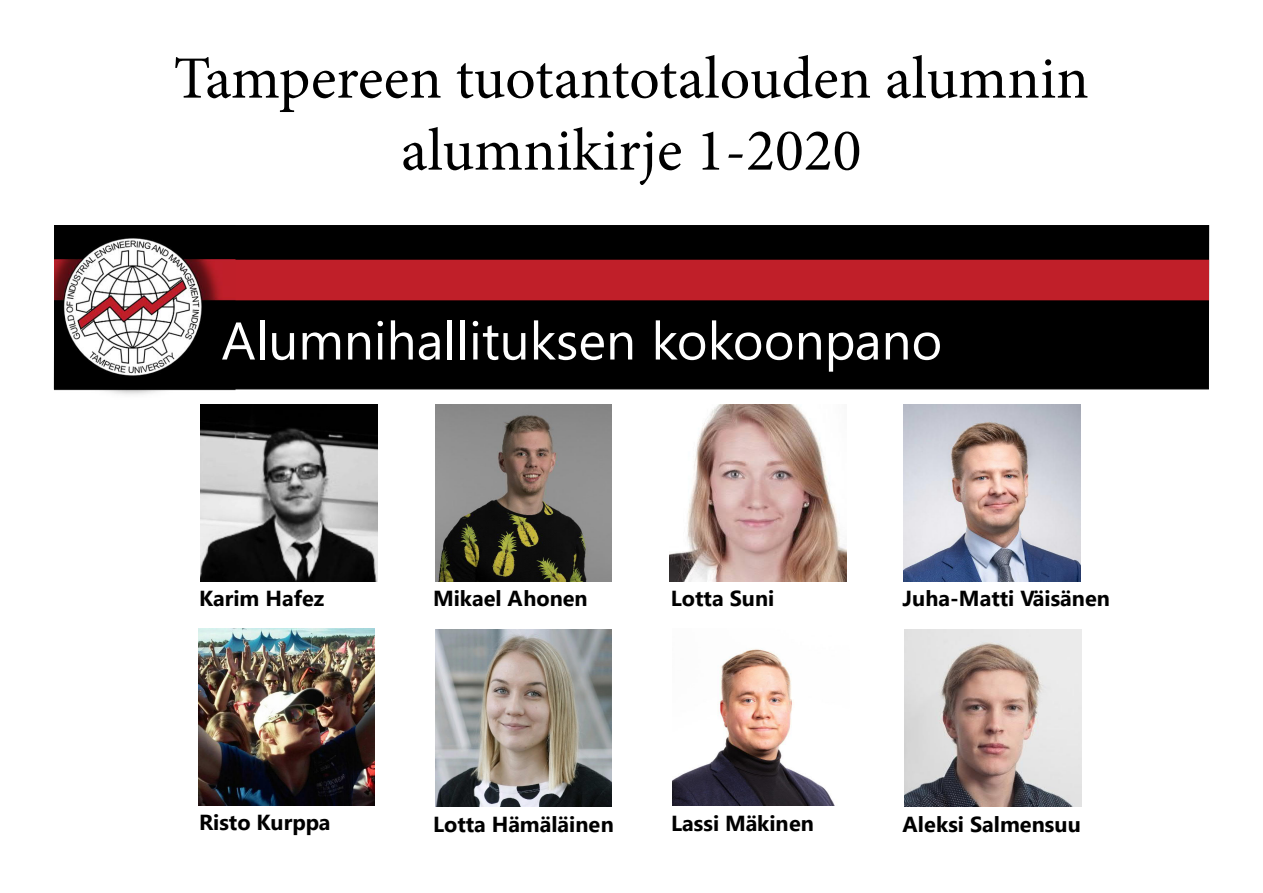
<style>
.page{position:relative;width:1263px;height:893px;background:#fff}
.page>*{position:absolute;margin:0;border:0;box-sizing:border-box;transform-origin:0 0}
.t1{font:60px "Minion Pro";color:#000}
.t2{font:52.8px "Segoe UI";color:#fff}
.t3{font:700 21.75px "Segoe UI";color:#000}
</style>
<div class="page">
<svg style="left:198px;top:389px;width:1011px;height:418px"></svg>
<div style="left:54px;top:225px;width:1155px;height:164px;background:#000"></div>
<div style="left:54px;top:260px;width:1155px;height:40px;background:#c01f29"></div>
<img style="left:54px;top:238px;width:181px;height:172px">
<img style="left:200px;top:404px;width:177px;height:177px">
<img style="left:435px;top:404px;width:177px;height:177px">
<img style="left:669px;top:404px;width:177px;height:177px">
<img style="left:904px;top:404px;width:176px;height:177px">
<img style="left:198px;top:628px;width:177px;height:177px">
<img style="left:435px;top:630px;width:177px;height:177px">
<img style="left:673px;top:628px;width:177px;height:177px">
<img style="left:905px;top:629px;width:176px;height:177px">
<p class="t1" style="left:174px;top:38px;width:917px">Tampereen tuotantotalouden alumnin</p>
<p class="t1" style="left:401px;top:110px;width:462px">alumnikirje 1-2020</p>
<p class="t2" style="left:221px;top:291px;width:722px">Alumnihallituksen kokoonpano</p>
<p class="t3" style="left:199px;top:578px;width:127px">Karim Hafez</p>
<p class="t3" style="left:433px;top:578px;width:156px">Mikael Ahonen</p>
<p class="t3" style="left:671px;top:578px;width:105px">Lotta Suni</p>
<p class="t3" style="left:902px;top:577px;width:209px">Juha-Matti Väisänen</p>
<p class="t3" style="left:199px;top:802px;width:133px">Risto Kurppa</p>
<p class="t3" style="left:433px;top:804px;width:182px">Lotta Hämäläinen</p>
<p class="t3" style="left:671px;top:803px;width:144px">Lassi Mäkinen</p>
<p class="t3" style="left:902px;top:804px;width:180px">Aleksi Salmensuu</p>
</div>
